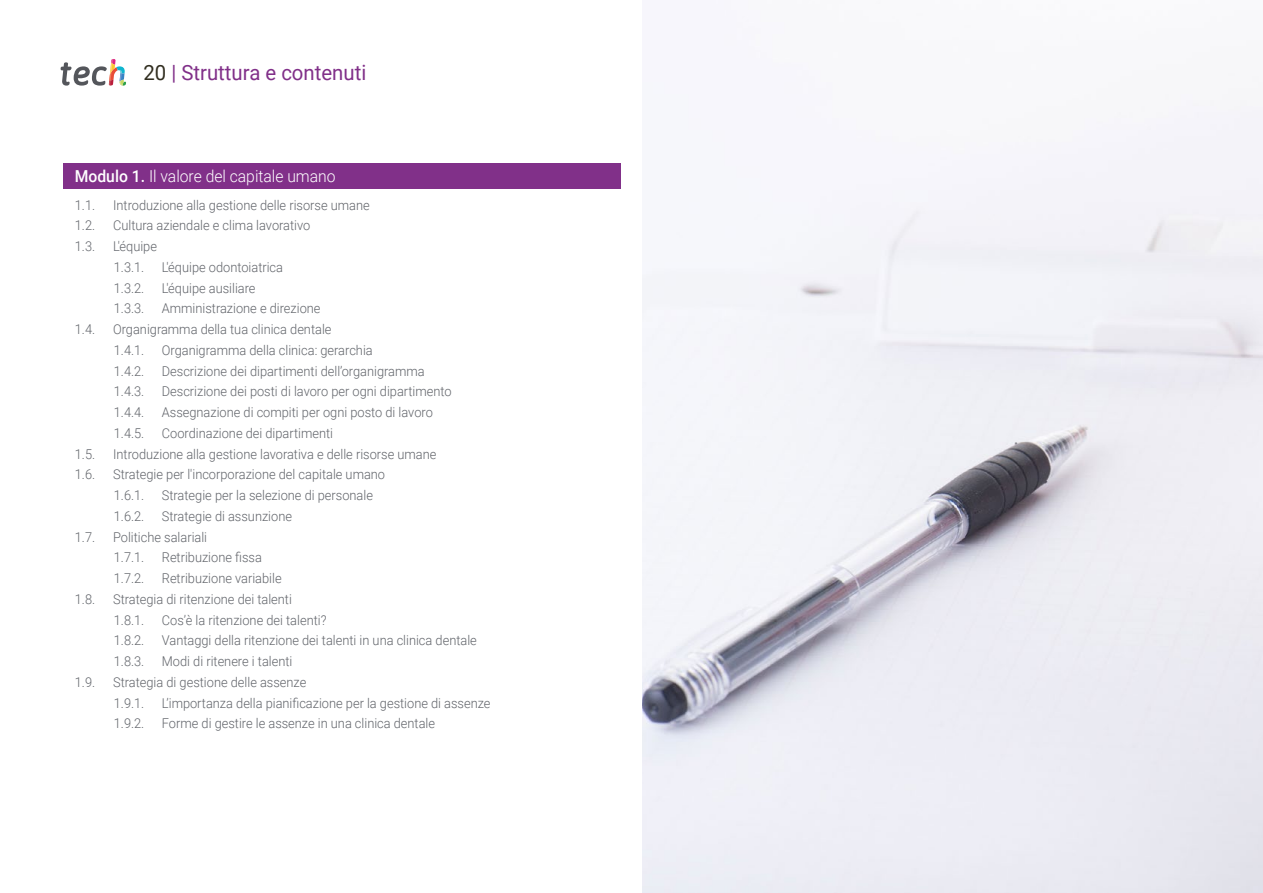
<style>
.page{position:relative;width:1263px;height:893px;background:#fff}
.page>*{position:absolute;margin:0;border:0;box-sizing:border-box;transform-origin:0 0}
.t1{font:21px "Roboto";color:#813089}
.t2{font:300 16.5px "Roboto";color:#fff;scale:.95 1}
.t3{font:300 13.5px/20.7px "Roboto";color:#61646a;scale:.95 1}
.s1{color:#312e20}
.s2{font-weight:500}
</style>
<div class="page">
<div style="left:64px;top:164px;width:557px;height:25px;background:#813089"></div>
<img style="left:642px;top:105px;width:621px;height:788px">
<svg style="left:61px;top:59px;width:65px;height:27px"></svg>
<h1 class="t1" style="left:144px;top:57px;width:224px"><span class="s1">20</span> | Struttura e contenuti</h1>
<p class="t2" style="left:75px;top:165px;width:276px"><span class="s2">Modulo 1.</span> Il valore del capitale umano</p>
<p class="t3" style="left:75px;top:194px;width:23px">1.1.</p>
<p class="t3" style="left:113px;top:194px;width:272px">Introduzione alla gestione delle risorse umane</p>
<p class="t3" style="left:75px;top:215px;width:23px">1.2.</p>
<p class="t3" style="left:113px;top:215px;width:209px">Cultura aziendale e clima lavorativo</p>
<p class="t3" style="left:75px;top:235px;width:23px">1.3.</p>
<p class="t3" style="left:113px;top:235px;width:48px">L'équipe<br>1.3.1.</p>
<p class="t3" style="left:162px;top:256px;width:129px">L'équipe odontoiatrica</p>
<p class="t3" style="left:114px;top:277px;width:34px">1.3.2.</p>
<p class="t3" style="left:162px;top:277px;width:100px">L'équipe ausiliare</p>
<p class="t3" style="left:114px;top:298px;width:34px">1.3.3.</p>
<p class="t3" style="left:162px;top:298px;width:169px">Amministrazione e direzione</p>
<p class="t3" style="left:75px;top:318px;width:23px">1.4.</p>
<p class="t3" style="left:113px;top:318px;width:231px">Organigramma della tua clinica dentale<br>1.4.1.</p>
<p class="t3" style="left:162px;top:339px;width:223px">Organigramma della clinica: gerarchia</p>
<p class="t3" style="left:114px;top:360px;width:34px">1.4.2.</p>
<p class="t3" style="left:162px;top:360px;width:278px">Descrizione dei dipartimenti dell’organigramma</p>
<p class="t3" style="left:114px;top:381px;width:34px">1.4.3.</p>
<p class="t3" style="left:162px;top:381px;width:307px">Descrizione dei posti di lavoro per ogni dipartimento</p>
<p class="t3" style="left:114px;top:401px;width:34px">1.4.4.</p>
<p class="t3" style="left:162px;top:401px;width:287px">Assegnazione di compiti per ogni posto di lavoro</p>
<p class="t3" style="left:114px;top:422px;width:34px">1.4.5.</p>
<p class="t3" style="left:162px;top:422px;width:182px">Coordinazione dei dipartimenti</p>
<p class="t3" style="left:75px;top:443px;width:23px">1.5.</p>
<p class="t3" style="left:113px;top:443px;width:342px">Introduzione alla gestione lavorativa e delle risorse umane</p>
<p class="t3" style="left:75px;top:464px;width:23px">1.6.</p>
<p class="t3" style="left:113px;top:464px;width:288px">Strategie per l'incorporazione del capitale umano<br>1.6.1.</p>
<p class="t3" style="left:162px;top:484px;width:224px">Strategie per la selezione di personale</p>
<p class="t3" style="left:114px;top:505px;width:34px">1.6.2.</p>
<p class="t3" style="left:162px;top:505px;width:139px">Strategie di assunzione</p>
<p class="t3" style="left:75px;top:526px;width:23px">1.7.</p>
<p class="t3" style="left:113px;top:526px;width:100px">Politiche salariali<br>1.7.1.</p>
<p class="t3" style="left:162px;top:547px;width:107px">Retribuzione fissa</p>
<p class="t3" style="left:114px;top:567px;width:34px">1.7.2.</p>
<p class="t3" style="left:162px;top:567px;width:128px">Retribuzione variabile</p>
<p class="t3" style="left:75px;top:588px;width:23px">1.8.</p>
<p class="t3" style="left:113px;top:588px;width:190px">Strategia di ritenzione dei talenti<br>1.8.1.</p>
<p class="t3" style="left:162px;top:609px;width:175px">Cos’è la ritenzione dei talenti?</p>
<p class="t3" style="left:114px;top:630px;width:34px">1.8.2.</p>
<p class="t3" style="left:162px;top:630px;width:333px">Vantaggi della ritenzione dei talenti in una clinica dentale</p>
<p class="t3" style="left:114px;top:650px;width:34px">1.8.3.</p>
<p class="t3" style="left:162px;top:650px;width:139px">Modi di ritenere i talenti</p>
<p class="t3" style="left:75px;top:671px;width:23px">1.9.</p>
<p class="t3" style="left:113px;top:671px;width:205px">Strategia di gestione delle assenze<br>1.9.1.</p>
<p class="t3" style="left:162px;top:692px;width:347px">L’importanza della pianificazione per la gestione di assenze</p>
<p class="t3" style="left:114px;top:713px;width:34px">1.9.2.</p>
<p class="t3" style="left:162px;top:713px;width:289px">Forme di gestire le assenze in una clinica dentale</p>
</div>
